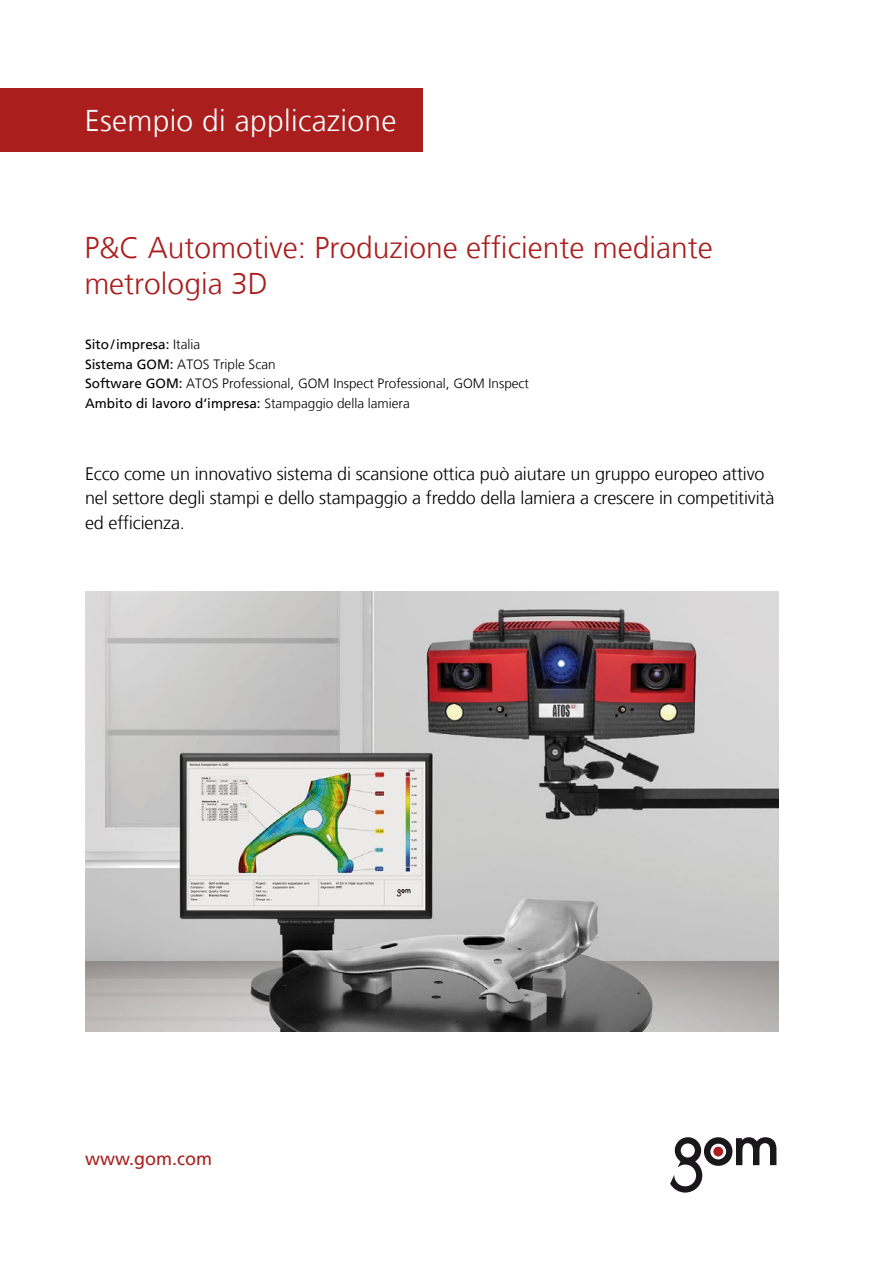
<style>
.page{position:relative;width:893px;height:1263px;background:#fff}
.page>*{position:absolute;margin:0;border:0;box-sizing:border-box;transform-origin:0 0}
.t1{font:300 30px/36px "Frutiger LT";color:#aa1e1e}
.t2{font:300 30px "Frutiger LT";letter-spacing:.01em;color:#fff}
.t3{font:300 18px/24.8px "Frutiger LT";letter-spacing:-.01em;color:#000}
.t4{font:18px "Frutiger";color:#aa1e1e}
.t5{font:300 13.5px/19.5px "Frutiger LT";color:#000}
.s1{font-weight:400}
</style>
<div class="page">
<svg style="left:670px;top:1137px;width:106px;height:55px"></svg>
<img style="left:85px;top:591px;width:693px;height:441px">
<div style="left:0;top:88px;width:422px;height:63px;background:#aa1e1e"></div>
<h1 class="t2" style="left:85px;top:104px;width:313px">Esempio di applicazione</h1>
<h1 class="t1" style="left:84px;top:230px;width:630px">P&amp;C Automotive: Produzione efficiente mediante metrologia 3D</h1>
<p class="t5" style="left:85px;top:335px;width:446px"><span class="s1">Sito/impresa:</span> Italia<br><span class="s1">Sistema GOM:</span> ATOS Triple Scan<br><span class="s1">Software GOM:</span> ATOS Professional, GOM Inspect Professional, GOM Inspect <span class="s1">Ambito di lavoro d‘impresa:</span> Stampaggio della lamiera</p>
<p class="t3" style="left:85px;top:461px;width:691px">Ecco come un innovativo sistema di scansione ottica può aiutare un gruppo europeo attivo nel settore degli stampi e dello stampaggio a freddo della lamiera a crescere in competitività ed efficienza.</p>
<p class="t4" style="left:85px;top:1148px;width:128px">www.gom.com</p>
</div>
